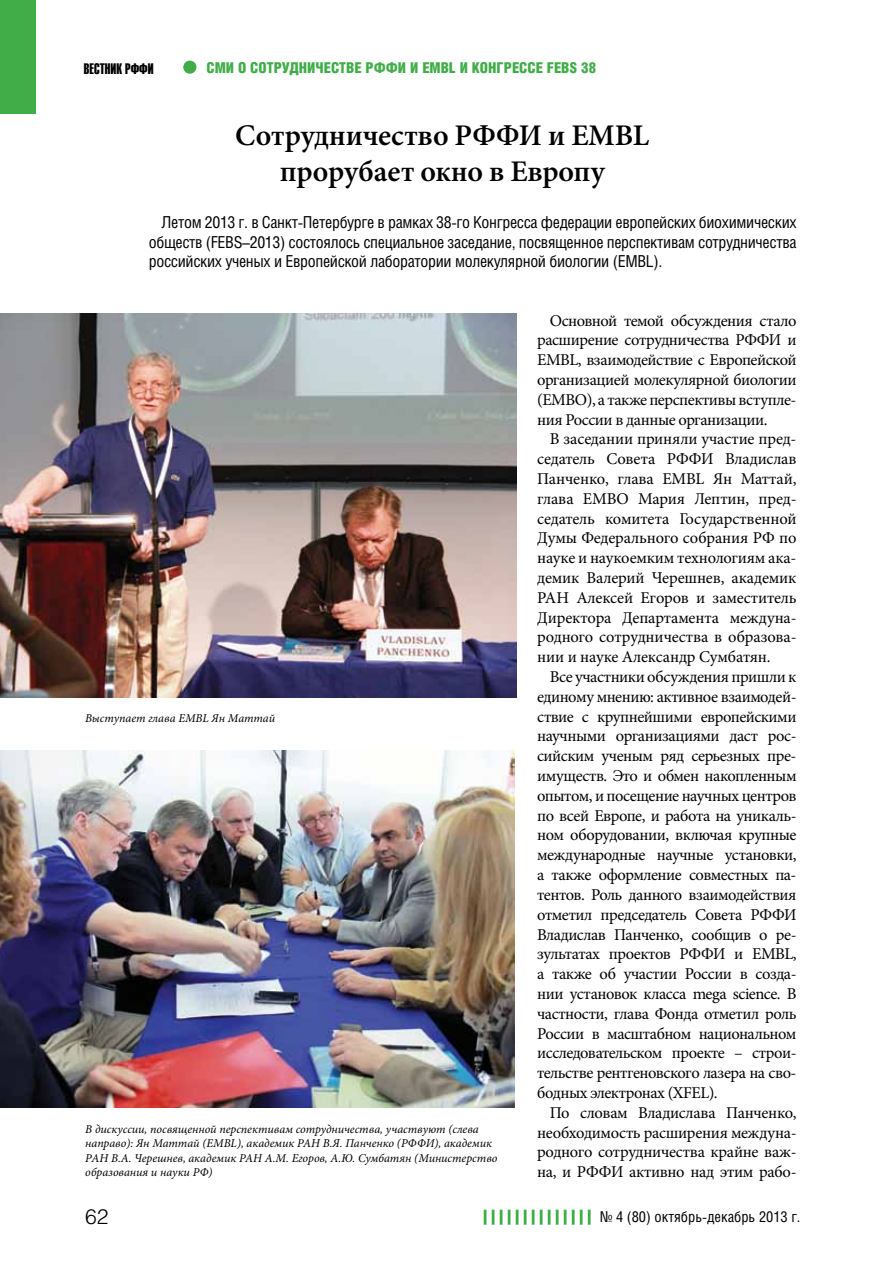
<style>
.page{position:relative;width:893px;height:1263px;background:#fff}
.page>*{position:absolute;margin:0;border:0;box-sizing:border-box;transform-origin:0 0}
.t1{font:600 30px/36px "Minion Pro";letter-spacing:-.005em;color:#000;text-align:center}
.t2{font:21px "Helios Light C";color:#000}
.t3{font:16.5px/19.8px "Minion Pro";letter-spacing:-.02em;color:#000;text-align:justify}
.t4{font:16.5px/19.8px "Helios Cond C";letter-spacing:-.02em;color:#000;text-align:justify}
.t5{font:15px "Helios Cond Black C";color:#41ad49}
.t6{font:15px "Helios Cond C";color:#000}
.t7{font:15px "Helios Extra Compressed C";color:#000}
.t8{font:italic 12px/14.4px "Minion Pro";color:#000}
</style>
<div class="page">
<div style="left:0;top:0;width:36px;height:113px;background:#41ad49"></div>
<svg style="left:484px;top:1210px;width:2px;height:15px"></svg>
<svg style="left:492px;top:1210px;width:2px;height:15px"></svg>
<svg style="left:500px;top:1210px;width:2px;height:15px"></svg>
<svg style="left:508px;top:1210px;width:2px;height:15px"></svg>
<svg style="left:516px;top:1210px;width:2px;height:15px"></svg>
<svg style="left:524px;top:1210px;width:2px;height:15px"></svg>
<hr style="left:532px;top:1210px;width:3px;height:15px;background:#41ad49">
<hr style="left:540px;top:1210px;width:3px;height:15px;background:#41ad49">
<hr style="left:548px;top:1210px;width:3px;height:15px;background:#41ad49">
<hr style="left:556px;top:1210px;width:3px;height:15px;background:#41ad49">
<hr style="left:564px;top:1210px;width:3px;height:15px;background:#41ad49">
<hr style="left:572px;top:1210px;width:3px;height:15px;background:#41ad49">
<hr style="left:580px;top:1210px;width:3px;height:15px;background:#41ad49">
<hr style="left:588px;top:1210px;width:3px;height:15px;background:#41ad49">
<div style="left:183px;top:61px;width:13px;height:13px;background:#41ad49;border-radius:50%"></div>
<img style="left:0;top:750px;width:515px;height:358px">
<img style="left:0;top:314px;width:516px;height:383px">
<p class="t7" style="left:84px;top:60px;width:71px">Вестник рффи</p>
<p class="t5" style="left:206px;top:59px;width:391px">СМИ О СОТРУДНИЧЕСТВЕ РФФИ И EMBL И КОНГРЕССЕ FEBS 38</p>
<h1 class="t1" style="left:235px;top:117px;width:415px">Сотрудничество РФФИ и EMBL прорубает окно в Европу</h1>
<p class="t4" style="left:149px;top:212px;width:649px;text-indent:13px">Летом 2013 г. в Санкт-Петербурге в рамках 38-го Конгресса федерации европейских биохимических обществ (FEBS–2013) состоялось специальное заседание, посвященное перспективам сотрудничества российских ученых и Европейской лаборатории молекулярной биологии (EMBL).</p>
<p class="t8" style="left:85px;top:711px;width:192px">Выступает глава EMBL Ян Маттай</p>
<p class="t8" style="left:85px;top:1122px;width:414px">В дискуссии, посвященной перспективам сотрудничества, участвуют (слева направо): Ян Маттай (EMBL), академик РАН В.Я. Панченко (РФФИ), академик РАН В.А. Черешнев, академик РАН А.М. Егоров, А.Ю. Сумбатян (Министерство образования и науки РФ)</p>
<p class="t3" style="left:537px;top:310px;width:261px;text-indent:13px">Основной темой обсуждения стало расширение сотрудничества РФФИ и EMBL, взаимодействие с Европейской организацией молекулярной биологии (EMBO), а также перспективы вступле&shy;ния России в данные организации.</p>
<p class="t3" style="left:537px;top:429px;width:261px;text-indent:13px">В заседании приняли участие пред&shy;седатель Совета РФФИ Владислав Панченко, глава EMBL Ян Маттай, глава EMBO Мария Лептин, пред&shy;седатель комитета Государственной Думы Федерального собрания РФ по науке и наукоемким технологиям ака&shy;демик Валерий Черешнев, академик РАН Алексей Егоров и заместитель Директора Департамента междуна&shy;родного сотрудничества в образова&shy;нии и науке Александр Сумбатян.</p>
<p class="t3" style="left:537px;top:667px;width:261px;text-indent:13px">Все участники обсуждения пришли к единому мнению: активное взаимодей&shy;ствие с крупнейшими европейскими научными организациями даст рос&shy;сийским ученым ряд серьезных пре&shy;имуществ. Это и обмен накопленным опытом, и посещение научных центров по всей Европе, и работа на уникаль&shy;ном оборудовании, включая крупные международные научные установки, а также оформление совместных па&shy;тентов. Роль данного взаимодействия отметил председатель Совета РФФИ Владислав Панченко, сообщив о ре&shy;зультатах проектов РФФИ и EMBL, а также об участии России в созда&shy;нии установок класса mega science. В частности, глава Фонда отметил роль России в масштабном национальном исследовательском проекте – строи&shy;тельстве рентгеновского лазера на сво&shy;бодных электронах (XFEL).</p>
<p class="t3" style="left:537px;top:1102px;width:261px;text-indent:13px">По словам Владислава Панченко, необходимость расширения междуна&shy;родного сотрудничества крайне важ&shy;на, и РФФИ активно над этим рабо-</p>
<p class="t2" style="left:85px;top:1204px;width:25px">62</p>
<p class="t6" style="left:600px;top:1208px;width:202px">№ 4 (80) октябрь-декабрь 2013 г.</p>
</div>
